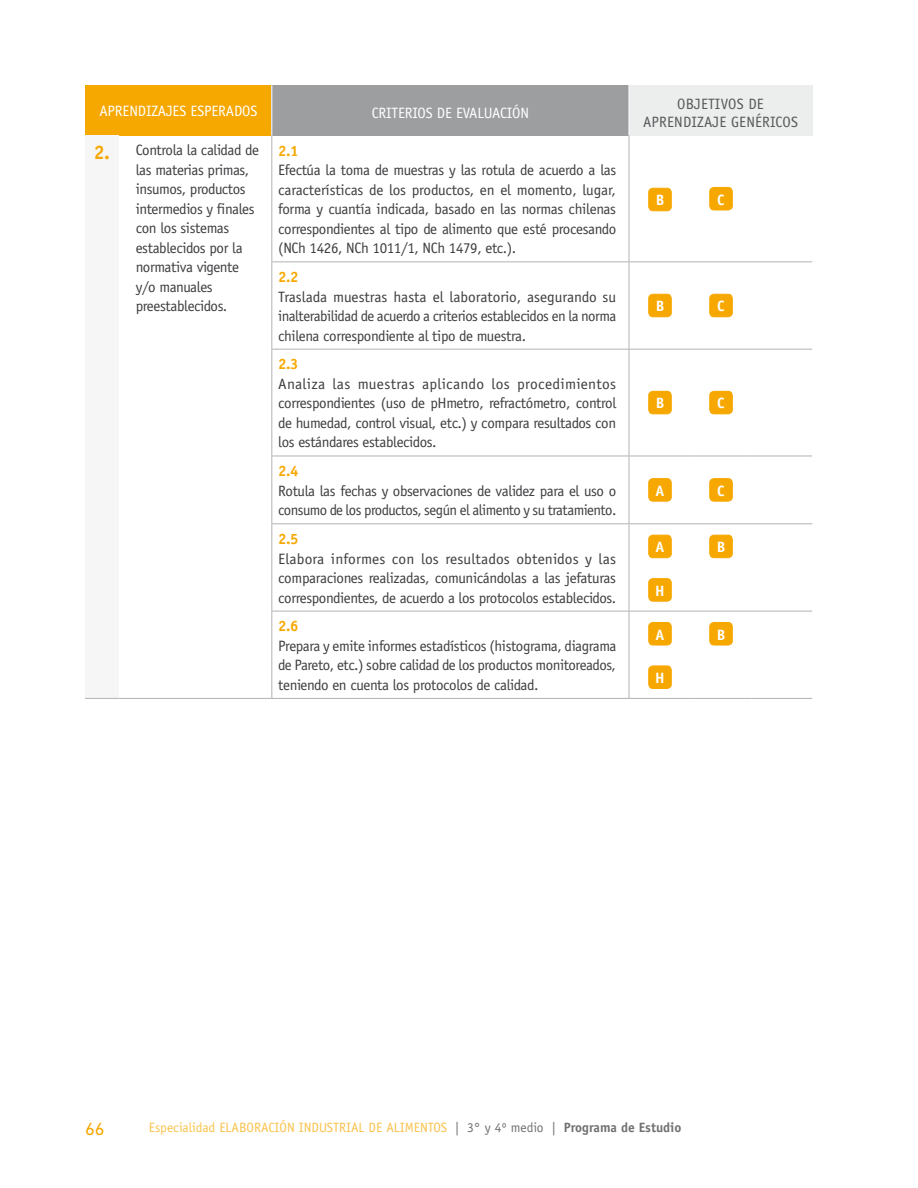
<style>
.page{position:relative;width:918px;height:1188px;background:#fff}
.page>*{position:absolute;margin:0;border:0;box-sizing:border-box;transform-origin:0 0}
.t1{font:18px "DIN Next LT Pro";color:#f7a800}
.t2{font:15px/19.5px "Officina Sans";letter-spacing:-.025em;color:#3e3d40;text-align:justify}
.t3{font:15px "Officina Sans";letter-spacing:-.01em;color:#fff}
.t4{font:15px "Officina Sans";letter-spacing:.01em;color:#58585a}
.t5{font:700 15px "Officina Sans";color:#f7a800}
.t6{font:700 15px "Officina Sans";color:#fff}
.t7{font:13.5px "Officina Sans";color:#fac24d}
.s1{font-weight:700;font-size:19.5px;color:#f7a800}
.s2{color:#707172}
.s3{font-weight:700;color:#707172}
</style>
<div class="page">
<div style="left:85px;top:85px;width:187px;height:51px;background:#f7a800"></div>
<div style="left:272px;top:85px;width:357px;height:51px;background:#9c9e9f"></div>
<div style="left:629px;top:85px;width:183px;height:51px;background:#eceded"></div>
<div style="left:85px;top:136px;width:34px;height:562px;background:#f6f6f6"></div>
<hr style="left:812px;top:85px;width:1px;height:51px;background:#eceded">
<hr style="left:629px;top:524px;width:1px;height:53px;background:#b1b3b4">
<hr style="left:629px;top:577px;width:1px;height:34px;background:#b1b3b4">
<hr style="left:629px;top:611px;width:1px;height:54px;background:#b1b3b4">
<hr style="left:629px;top:665px;width:1px;height:33px;background:#b1b3b4">
<hr style="left:751px;top:261px;width:61px;height:1px;background:#b1b3b4">
<hr style="left:751px;top:349px;width:61px;height:1px;background:#b1b3b4">
<hr style="left:751px;top:456px;width:61px;height:1px;background:#b1b3b4">
<hr style="left:751px;top:523px;width:61px;height:1px;background:#b1b3b4">
<hr style="left:85px;top:698px;width:34px;height:1px;background:#b1b3b4">
<hr style="left:119px;top:698px;width:153px;height:1px;background:#b1b3b4">
<hr style="left:272px;top:698px;width:357px;height:1px;background:#b1b3b4">
<hr style="left:629px;top:698px;width:62px;height:1px;background:#b1b3b4">
<hr style="left:691px;top:698px;width:60px;height:1px;background:#b1b3b4">
<hr style="left:751px;top:698px;width:61px;height:1px;background:#b1b3b4">
<hr style="left:271px;top:261px;width:358px;height:1px;background:#b1b3b4">
<hr style="left:629px;top:261px;width:62px;height:1px;background:#b1b3b4">
<hr style="left:691px;top:261px;width:60px;height:1px;background:#b1b3b4">
<hr style="left:271px;top:349px;width:358px;height:1px;background:#b1b3b4">
<hr style="left:629px;top:349px;width:62px;height:1px;background:#b1b3b4">
<hr style="left:691px;top:349px;width:60px;height:1px;background:#b1b3b4">
<hr style="left:271px;top:456px;width:358px;height:1px;background:#b1b3b4">
<hr style="left:629px;top:456px;width:62px;height:1px;background:#b1b3b4">
<hr style="left:691px;top:456px;width:60px;height:1px;background:#b1b3b4">
<hr style="left:271px;top:523px;width:358px;height:1px;background:#b1b3b4">
<hr style="left:629px;top:523px;width:62px;height:1px;background:#b1b3b4">
<hr style="left:691px;top:523px;width:60px;height:1px;background:#b1b3b4">
<hr style="left:271px;top:611px;width:358px;height:1px;background:#b1b3b4">
<hr style="left:271px;top:136px;width:1px;height:125px;background:#b1b3b4">
<hr style="left:271px;top:262px;width:1px;height:87px;background:#b1b3b4">
<hr style="left:271px;top:350px;width:1px;height:106px;background:#b1b3b4">
<hr style="left:271px;top:456px;width:1px;height:67px;background:#b1b3b4">
<hr style="left:271px;top:524px;width:1px;height:53px;background:#b1b3b4">
<hr style="left:271px;top:577px;width:1px;height:34px;background:#b1b3b4">
<hr style="left:271px;top:611px;width:1px;height:54px;background:#b1b3b4">
<hr style="left:271px;top:665px;width:1px;height:33px;background:#b1b3b4">
<hr style="left:271px;top:85px;width:1px;height:51px;background:#fff">
<hr style="left:629px;top:85px;width:1px;height:51px;background:#fff">
<hr style="left:629px;top:611px;width:62px;height:1px;background:#b1b3b4">
<hr style="left:691px;top:611px;width:60px;height:1px;background:#b1b3b4">
<hr style="left:751px;top:611px;width:61px;height:1px;background:#b1b3b4">
<hr style="left:629px;top:136px;width:1px;height:125px;background:#b1b3b4">
<hr style="left:629px;top:262px;width:1px;height:87px;background:#b1b3b4">
<hr style="left:629px;top:350px;width:1px;height:106px;background:#b1b3b4">
<hr style="left:629px;top:456px;width:1px;height:67px;background:#b1b3b4">
<div style="left:649px;top:188px;width:22px;height:23px;background:#f7a800;border-radius:4px"></div>
<div style="left:648px;top:188px;width:24px;height:23px;border:1px solid #f7a800;border-radius:4px"></div>
<div style="left:710px;top:187px;width:22px;height:23px;background:#f7a800;border-radius:4px"></div>
<div style="left:710px;top:187px;width:23px;height:23px;border:1px solid #f7a800;border-radius:4px"></div>
<div style="left:649px;top:294px;width:22px;height:23px;background:#f7a800;border-radius:4px"></div>
<div style="left:648px;top:294px;width:24px;height:23px;border:1px solid #f7a800;border-radius:4px"></div>
<div style="left:710px;top:294px;width:22px;height:23px;background:#f7a800;border-radius:4px"></div>
<div style="left:710px;top:294px;width:23px;height:23px;border:1px solid #f7a800;border-radius:4px"></div>
<div style="left:649px;top:391px;width:22px;height:23px;background:#f7a800;border-radius:4px"></div>
<div style="left:648px;top:391px;width:24px;height:23px;border:1px solid #f7a800;border-radius:4px"></div>
<div style="left:710px;top:391px;width:22px;height:23px;background:#f7a800;border-radius:4px"></div>
<div style="left:710px;top:391px;width:23px;height:23px;border:1px solid #f7a800;border-radius:4px"></div>
<div style="left:649px;top:479px;width:22px;height:22px;background:#f7a800;border-radius:4px"></div>
<div style="left:648px;top:478px;width:24px;height:23px;border:1px solid #f7a800;border-radius:4px"></div>
<div style="left:710px;top:479px;width:22px;height:22px;background:#f7a800;border-radius:4px"></div>
<div style="left:710px;top:478px;width:23px;height:23px;border:1px solid #f7a800;border-radius:4px"></div>
<div style="left:649px;top:535px;width:22px;height:23px;background:#f7a800;border-radius:4px"></div>
<div style="left:648px;top:535px;width:24px;height:23px;border:1px solid #f7a800;border-radius:4px"></div>
<div style="left:710px;top:535px;width:22px;height:23px;background:#f7a800;border-radius:4px"></div>
<div style="left:710px;top:535px;width:23px;height:23px;border:1px solid #f7a800;border-radius:4px"></div>
<div style="left:649px;top:579px;width:22px;height:22px;background:#f7a800;border-radius:4px"></div>
<div style="left:648px;top:578px;width:24px;height:23px;border:1px solid #f7a800;border-radius:4px"></div>
<div style="left:649px;top:622px;width:22px;height:23px;background:#f7a800;border-radius:4px"></div>
<div style="left:648px;top:622px;width:24px;height:23px;border:1px solid #f7a800;border-radius:4px"></div>
<div style="left:710px;top:622px;width:22px;height:23px;background:#f7a800;border-radius:4px"></div>
<div style="left:710px;top:622px;width:23px;height:23px;border:1px solid #f7a800;border-radius:4px"></div>
<div style="left:649px;top:666px;width:22px;height:22px;background:#f7a800;border-radius:4px"></div>
<div style="left:648px;top:666px;width:24px;height:23px;border:1px solid #f7a800;border-radius:4px"></div>
<p class="t3" style="left:99px;top:102px;width:17px">Aprend</p>
<p class="t3" style="left:146px;top:102px;width:14px">izajes</p>
<p class="t3" style="left:191px;top:102px;width:16px">Esperados</p>
<p class="t3" style="left:372px;top:104px;width:149px">Criterios de Eva luación</p>
<p class="t4" style="left:677px;top:95px;width:17px">Objet</p>
<p class="t4" style="left:715px;top:95px;width:15px">ivos</p>
<p class="t4" style="left:748px;top:95px;width:8px">de</p>
<p class="t4" style="left:643px;top:113px;width:18px">Aprend</p>
<p class="t4" style="left:692px;top:113px;width:14px">izaje</p>
<p class="t4" style="left:731px;top:113px;width:17px">Genér</p>
<p class="t4" style="left:770px;top:113px;width:14px">icos</p>
<p class="t2" style="left:136px;top:141px;width:125px;text-align:left;text-indent:-42px"><span class="s1">2.</span> Controla la calidad de las materias primas, insumos, productos intermedios y finales con los sistemas establecidos por la normativa vigente y/o manuales preestablecidos.</p>
<p class="t5" style="left:278px;top:141px;width:22px">2.1</p>
<p class="t2" style="left:278px;top:161px;width:340px">Efectúa la toma de muestras y las rotula de acuerdo a las características de los productos, en el momento, lugar, forma y cuantía indicada, basado en las normas chilenas correspondientes al tipo de alimento que esté procesando (NCh 1426, NCh 1011/1, NCh 1479, etc.).</p>
<p class="t6" style="left:656px;top:191px;width:8px">b</p>
<p class="t6" style="left:717px;top:190px;width:8px">c</p>
<p class="t5" style="left:278px;top:268px;width:22px">2.2</p>
<p class="t2" style="left:278px;top:287px;width:340px">Traslada muestras hasta el laboratorio, asegurando su inalterabilidad de acuerdo a criterios establecidos en la norma chilena correspondiente al tipo de muestra.</p>
<p class="t6" style="left:656px;top:297px;width:8px">b</p>
<p class="t6" style="left:717px;top:297px;width:8px">c</p>
<p class="t5" style="left:278px;top:355px;width:22px">2.3</p>
<p class="t2" style="left:278px;top:374px;width:340px">Analiza las muestras aplicando los procedimientos correspondientes (uso de pHmetro, refractómetro, control de humedad, control visual, etc.) y compara resultados con los estándares establecidos.</p>
<p class="t6" style="left:656px;top:394px;width:8px">b</p>
<p class="t6" style="left:717px;top:394px;width:8px">c</p>
<p class="t5" style="left:278px;top:462px;width:22px">2.4</p>
<p class="t2" style="left:278px;top:481px;width:340px">Rotula las fechas y observaciones de validez para el uso o consumo de los productos, según el alimento y su tratamiento.</p>
<p class="t6" style="left:656px;top:481px;width:9px">a</p>
<p class="t6" style="left:717px;top:481px;width:8px">c</p>
<p class="t5" style="left:278px;top:530px;width:22px">2.5</p>
<p class="t2" style="left:278px;top:549px;width:339px">Elabora informes con los resultados obtenidos y las comparaciones realizadas, comunicándolas a las jefaturas correspondientes, de acuerdo a los protocolos establecidos.</p>
<p class="t6" style="left:656px;top:537px;width:9px">a</p>
<p class="t6" style="left:717px;top:538px;width:8px">b</p>
<p class="t6" style="left:655px;top:581px;width:8px">h</p>
<p class="t5" style="left:278px;top:617px;width:22px">2.6</p>
<p class="t2" style="left:278px;top:636px;width:340px">Prepara y emite informes estadísticos (histograma, diagrama de Pareto, etc.) sobre calidad de los productos monitoreados, teniendo en cuenta los protocolos de calidad.</p>
<p class="t6" style="left:656px;top:625px;width:9px">a</p>
<p class="t6" style="left:717px;top:625px;width:8px">b</p>
<p class="t6" style="left:655px;top:669px;width:8px">h</p>
<p class="t1" style="left:85px;top:1118px;width:21px">66</p>
<p class="t7" style="left:149px;top:1120px;width:534px">Especialidad ELABORACIÓN INDUSTRIAL DE ALIMENTOS <span class="s2">| 3° y 4º medio |</span> <span class="s3">Programa de Estudio</span></p>
</div>
